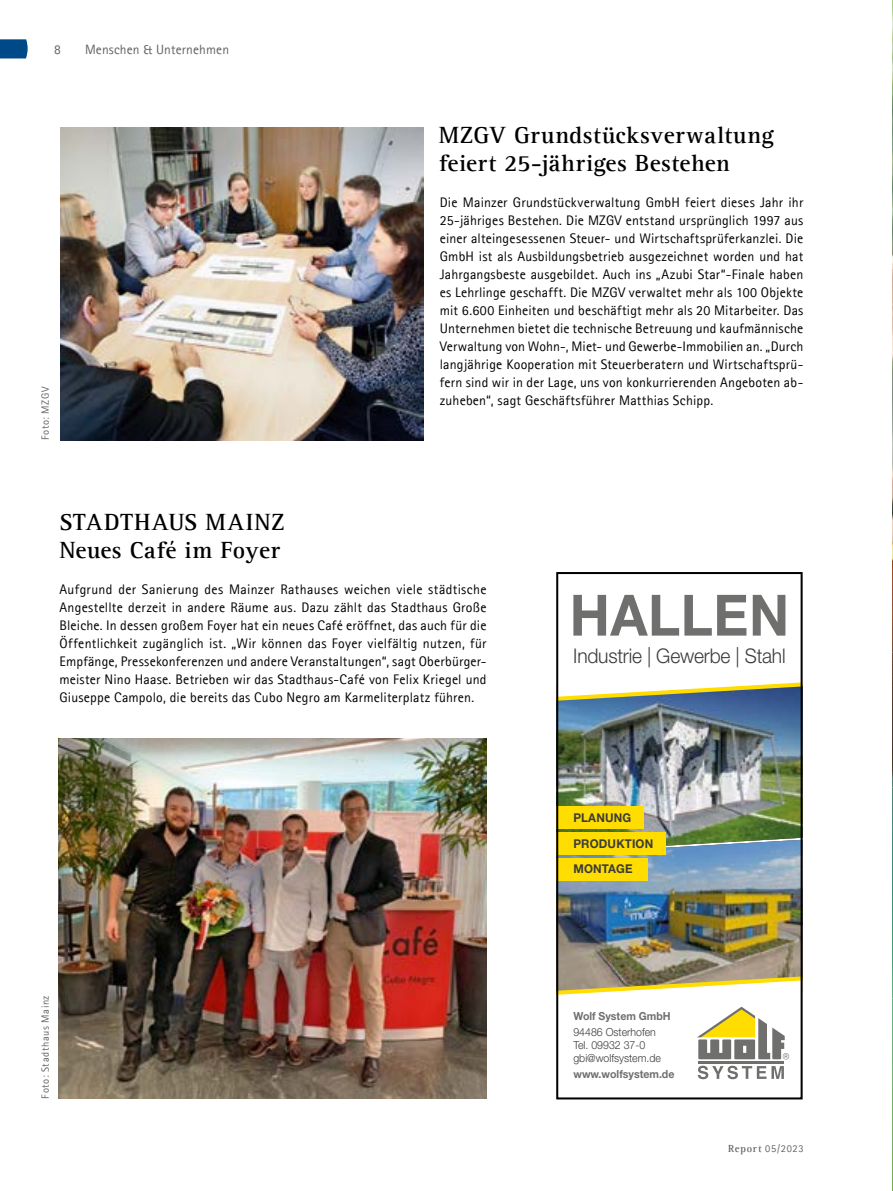
<style>
.page{position:relative;width:893px;height:1191px;background:#fff}
.page>*{position:absolute;margin:0;border:0;box-sizing:border-box;transform-origin:0 0}
.t1{font:700 24px/28.5px "Agfa Rotis Serif";letter-spacing:.015em;color:#000}
.t2{font:300 20.25px "Helvetica Neue LT Pro";letter-spacing:-.01em;color:#3b3b3a;scale:.95 1}
.t3{font:13.8px/18px "Agfa Rotis Sans Serif";letter-spacing:.015em;color:#000;text-align:justify}
.t4{font:13.5px "Agfa Rotis Sans Serif";letter-spacing:.01em;color:#636362}
.t5{font:700 12.15px/25.5px "Helvetica Neue LT Pro";letter-spacing:.015em;color:#3b3b3a;scale:.95 1}
.t6{font:300 11.1px/13.2px "Helvetica Neue LT Pro";color:#3b3b3a;scale:.95 1}
.t7{font:700 11.1px "Helvetica Neue LT Pro";color:#6f6f6e;scale:.95 1}
.t8{font:10.5px "Agfa Rotis Sans Serif";letter-spacing:.055em;color:#636362}
.s1{font-family:"Agfa Rotis Serif";font-weight:700}
</style>
<div class="page">
<svg style="left:0;top:39px;width:28px;height:19px"></svg>
<img style="left:59px;top:738px;width:427px;height:360px">
<img style="left:559px;top:594px;width:241px;height:486px">
<div style="left:556px;top:572px;width:247px;height:527px;border:2px solid #000"></div>
<img style="left:892px;top:2px;width:1px;height:1188px">
<img style="left:61px;top:127px;width:362px;height:313px">
<p class="t4" style="left:54px;top:42px;width:8px">8</p>
<p class="t4" style="left:85px;top:42px;width:146px">Menschen &amp; Unternehmen</p>
<p class="t8" style="left:39px;top:440px;width:55px;rotate:-90deg">Foto: MZGV</p>
<h1 class="t1" style="left:60px;top:508px;width:226px">STADTHAUS MAINZ<br>Neues Café im Foyer</h1>
<h1 class="t1" style="left:439px;top:121px;width:337px">MZGV Grundstücksverwaltung feiert 25-jähriges Bestehen</h1>
<p class="t3" style="left:440px;top:193px;width:365px">Die Mainzer Grundstückverwaltung GmbH feiert dieses Jahr ihr 25-jähriges Bestehen. Die MZGV entstand ursprünglich 1997 aus einer alteingesessenen Steuer- und Wirtschaftsprüferkanzlei. Die GmbH ist als Ausbildungsbetrieb ausgezeichnet worden und hat Jahrgangsbeste ausgebildet. Auch ins „Azubi Star“-Finale haben es Lehrlinge geschafft. Die MZGV verwaltet mehr als 100 Objekte mit 6.600 Einheiten und beschäftigt mehr als 20 Mitarbeiter. Das Unternehmen bietet die technische Betreuung und kaufmännische Verwaltung von Wohn-, Miet- und Gewerbe-Immobilien an. „Durch langjährige Kooperation mit Steuerberatern und Wirtschaftsprü&shy;fern sind wir in der Lage, uns von konkurrierenden Angeboten ab&shy;zuheben“, sagt Geschäftsführer Matthias Schipp.</p>
<p class="t3" style="left:60px;top:580px;width:429px">Aufgrund der Sanierung des Mainzer Rathauses weichen viele städtische Angestellte derzeit in andere Räume aus. Dazu zählt das Stadthaus Große Bleiche. In dessen großem Foyer hat ein neues Café eröffnet, das auch für die Öffentlichkeit zugänglich ist. „Wir können das Foyer vielfältig nutzen, für Empfänge, Pressekonferenzen und andere Veranstaltungen“, sagt Oberbürger&shy;meister Nino Haase. Betrieben wir das Stadthaus-Café von Felix Kriegel und Giuseppe Campolo, die bereits das Cubo Negro am Karmeliterplatz führen.</p>
<p class="t8" style="left:39px;top:1098px;width:105px;rotate:-90deg">Foto: Stadthaus Mainz</p>
<h2 class="t2" style="left:573px;top:643px;width:225px">Industrie | Gewerbe | Stahl</h2>
<p class="t5" style="left:573px;top:805px;width:62px">PLANUNG</p>
<p class="t5" style="left:573px;top:830px;width:86px">PRODUKTION<br>MONTAGE</p>
<p class="t7" style="left:573px;top:1009px;width:104px">Wolf System GmbH</p>
<p class="t6" style="left:573px;top:1025px;width:94px">94486 Osterhofen<br>Tel. 09932 37-0 gbi@wolfsystem.de</p>
<p class="t7" style="left:573px;top:1067px;width:108px">www.wolfsystem.de</p>
<p class="t8" style="left:728px;top:1142px;width:77px"><span class="s1">Report</span> 05/2023</p>
</div>
